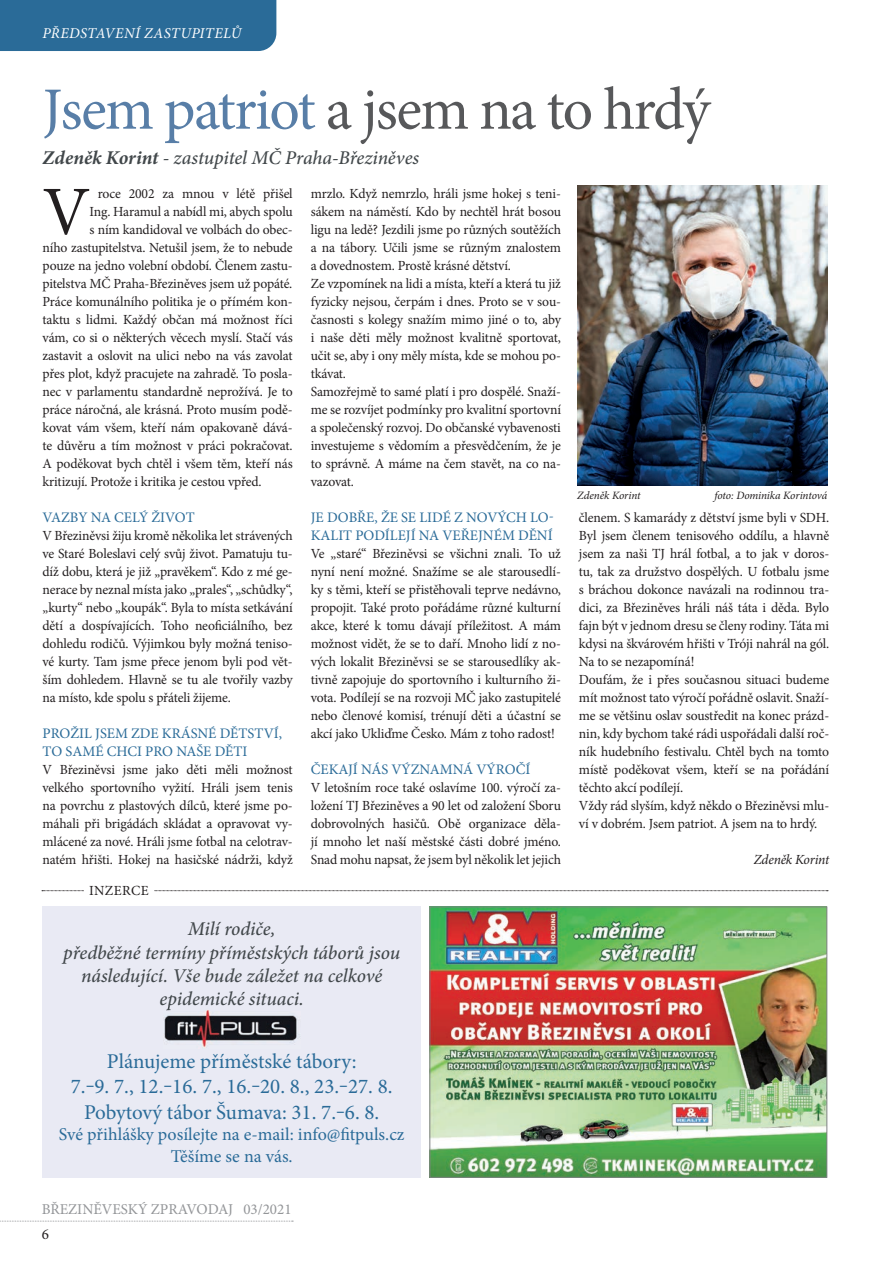
<style>
.page{position:relative;width:893px;height:1263px;background:#fff}
.page>*{position:absolute;margin:0;border:0;box-sizing:border-box;transform-origin:0 0}
.t1{font:69.3px "Minion Pro";color:#231f20}
.t2{font:60px "Minion Pro";letter-spacing:-.03em;color:#57585a}
.t3{font:21px/25.2px "Minion Pro";color:#2a6b98;text-align:center}
.t4{font:italic 500 19.5px/23.4px "Minion Pro";letter-spacing:-.005em;color:#41474a;text-align:center}
.t5{font:18px/21.6px "Minion Pro";color:#2a6b98;text-align:center}
.t6{font:15px "Minion Pro";color:#939598}
.t7{font:italic 15px "Minion Pro";letter-spacing:.02em;color:#fff}
.t8{font:15px "Minion Pro";color:#231f20}
.t9{font:14.55px/18px "Minion Pro";color:#2a6b98}
.t10{font:13.95px/18px "Minion Pro";letter-spacing:-.01em;color:#231f20;text-align:justify}
.t11{font:italic 13.95px "Minion Pro";letter-spacing:-.02em;color:#231f20}
.t12{font:13.95px "Minion Pro";letter-spacing:.03em;color:#231f20}
.t13{font:italic 11.25px "Minion Pro";letter-spacing:-.01em;color:#231f20}
.s1{color:#587ea7}
.s2{font-weight:700}
</style>
<div class="page">
<svg style="left:0;top:1221px;width:293px;height:1px"></svg>
<div style="left:0;top:0;width:276px;height:51px;background:#2a6b98"></div>
<img style="left:577px;top:185px;width:250px;height:300px">
<div style="left:43px;top:906px;width:378px;height:272px;background:#e9eaf4"></div>
<svg style="left:42px;top:890px;width:786px;height:1px"></svg>
<div style="left:84px;top:884px;width:69px;height:13px;background:#fff"></div>
<img style="left:431px;top:908px;width:394px;height:268px">
<div style="left:429px;top:906px;width:398px;height:272px;border:1px solid #808285"></div>
<img style="left:164px;top:1010px;width:133px;height:38px">
<p class="t7" style="left:43px;top:23px;width:200px">PŘEDSTAVENÍ ZASTUPITELŮ</p>
<h2 class="t2" style="left:43px;top:69px;width:669px"><span class="s1">Jsem patriot</span> a jsem na to hrdý</h2>
<h3 class="t4" style="left:43px;top:146px;width:378px"><span class="s2">Zdeněk Korint</span> - zastupitel MČ Praha-Březiněves</h3>
<h1 class="t1" style="left:43px;top:165px;width:49px">V</h1>
<p class="t10" style="left:98px;top:185px;width:197px">roce 2002 za mnou v létě přišel</p>
<p class="t10" style="left:90px;top:203px;width:205px">Ing. Haramul a nabídl mi, abych spolu</p>
<p class="t10" style="left:90px;top:221px;width:205px">s ním kandidoval ve volbách do obec-</p>
<p class="t10" style="left:43px;top:239px;width:252px">ního zastupitelstva. Netušil jsem, že to nebude</p>
<p class="t10" style="left:43px;top:257px;width:252px">pouze na jedno volební období. Členem zastu-</p>
<p class="t10" style="left:43px;top:275px;width:251px">pitelstva MČ Praha-Březiněves jsem už popáté.</p>
<p class="t10" style="left:43px;top:293px;width:252px">Práce komunálního politika je o přímém kon-</p>
<p class="t10" style="left:43px;top:311px;width:252px">taktu s lidmi. Každý občan má možnost říci</p>
<p class="t10" style="left:43px;top:329px;width:252px">vám, co si o některých věcech myslí. Stačí vás</p>
<p class="t10" style="left:43px;top:347px;width:252px">zastavit a oslovit na ulici nebo na vás zavolat</p>
<p class="t10" style="left:43px;top:365px;width:252px">přes plot, když pracujete na zahradě. To posla-</p>
<p class="t10" style="left:43px;top:383px;width:252px">nec v parlamentu standardně neprožívá. Je to</p>
<p class="t10" style="left:43px;top:401px;width:252px">práce náročná, ale krásná. Proto musím podě-</p>
<p class="t10" style="left:43px;top:419px;width:252px">kovat vám všem, kteří nám opakovaně dává-</p>
<p class="t10" style="left:43px;top:437px;width:252px">te důvěru a tím možnost v práci pokračovat.</p>
<p class="t10" style="left:43px;top:455px;width:252px">A poděkovat bych chtěl i všem těm, kteří nás</p>
<p class="t10" style="left:43px;top:473px;width:221px">kritizují. Protože i kritika je cestou vpřed.</p>
<p class="t9" style="left:43px;top:508px;width:154px">VAZBY NA CELÝ ŽIVOT</p>
<p class="t10" style="left:43px;top:527px;width:252px">V Březiněvsi žiju kromě několika let strávených ve Staré Boleslavi celý svůj život. Pamatuju tu&shy;díž dobu, která je již „pravěkem“. Kdo z mé ge&shy;nerace by neznal místa jako „prales“, „schůdky“, „kurty“ nebo „koupák“. Byla to místa setkávání dětí a dospívajících. Toho neoficiálního, bez dohledu rodičů. Výjimkou byly možná teniso&shy;vé kurty. Tam jsme přece jenom byli pod vět&shy;ším dohledem. Hlavně se tu ale tvořily vazby na místo, kde spolu s přáteli žijeme.</p>
<p class="t9" style="left:43px;top:724px;width:241px">PROŽIL JSEM ZDE KRÁSNÉ DĚTSTVÍ,<br>TO SAMÉ CHCI PRO NAŠE DĚTI</p>
<p class="t10" style="left:43px;top:761px;width:252px">V Březiněvsi jsme jako děti měli možnost velkého sportovního vyžití. Hráli jsem tenis na povrchu z plastových dílců, které jsme po&shy;máhali při brigádách skládat a opravovat vy&shy;mlácené za nové. Hráli jsme fotbal na celotrav&shy;natém hřišti. Hokej na hasičské nádrži, když</p>
<p class="t10" style="left:311px;top:185px;width:252px;text-align:left">mrzlo. Když nemrzlo, hráli jsme hokej s teni&shy;sákem na náměstí. Kdo by nechtěl hrát bosou ligu na ledě? Jezdili jsme po různých soutěžích a na tábory. Učili jsme se různým znalostem a dovednostem. Prostě krásné dětství.<br>Ze vzpomínek na lidi a místa, kteří a která tu již fyzicky nejsou, čerpám i dnes. Proto se v sou&shy;časnosti s kolegy snažím mimo jiné o to, aby i naše děti měly možnost kvalitně sportovat, učit se, aby i ony měly místa, kde se mohou po&shy;tkávat.<br>Samozřejmě to samé platí i pro dospělé. Snaží&shy;me se rozvíjet podmínky pro kvalitní sportovní a společenský rozvoj. Do občanské vybavenosti investujeme s vědomím a přesvědčením, že je to správně. A máme na čem stavět, na co na&shy;vazovat.</p>
<p class="t9" style="left:311px;top:508px;width:245px">JE DOBŘE, ŽE SE LIDÉ Z NOVÝCH LO-<br>KALIT PODÍLEJÍ NA VEŘEJNÉM DĚNÍ</p>
<p class="t10" style="left:311px;top:545px;width:252px">Ve „staré“ Březiněvsi se všichni znali. To už nyní není možné. Snažíme se ale starousedlí&shy;ky s těmi, kteří se přistěhovali teprve nedávno, propojit. Také proto pořádáme různé kulturní akce, které k tomu dávají příležitost. A mám možnost vidět, že se to daří. Mnoho lidí z no&shy;vých lokalit Březiněvsi se se starousedlíky ak&shy;tivně zapojuje do sportovního i kulturního ži&shy;vota. Podílejí se na rozvoji MČ jako zastupitelé nebo členové komisí, trénují děti a účastní se akcí jako Ukliďme Česko. Mám z toho radost!</p>
<p class="t9" style="left:311px;top:760px;width:221px">ČEKAJÍ NÁS VÝZNAMNÁ VÝROČÍ</p>
<p class="t10" style="left:311px;top:779px;width:252px">V letošním roce také oslavíme 100. výročí za&shy;ložení TJ Březiněves a 90 let od založení Sboru dobrovolných hasičů. Obě organizace děla&shy;jí mnoho let naší městské části dobré jméno.<br>Snad mohu napsat, že jsem byl několik let jejich</p>
<p class="t12" style="left:89px;top:881px;width:61px">INZERCE</p>
<h3 class="t4" style="left:63px;top:917px;width:338px">Milí rodiče,<br>předběžné termíny příměstských táborů jsou následující. Vše bude záležet na celkové epidemické situaci.</h3>
<p class="t13" style="left:577px;top:487px;width:65px">Zdeněk Korint</p>
<p class="t13" style="left:714px;top:487px;width:114px">foto: Dominika Korintová</p>
<p class="t10" style="left:579px;top:509px;width:252px;text-align:left">členem. S kamarády z dětství jsme byli v SDH.<br>Byl jsem členem tenisového oddílu, a hlavně jsem za naši TJ hrál fotbal, a to jak v doros&shy;tu, tak za družstvo dospělých. U fotbalu jsme s bráchou dokonce navázali na rodinnou tra&shy;dici, za Březiněves hráli náš táta i děda. Bylo fajn být v jednom dresu se členy rodiny. Táta mi kdysi na škvárovém hřišti v Tróji nahrál na gól.<br>Na to se nezapomíná!<br>Doufám, že i přes současnou situaci budeme mít možnost tato výročí pořádně oslavit. Snaží&shy;me se většinu oslav soustředit na konec prázd&shy;nin, kdy bychom také rádi uspořádali další roč&shy;ník hudebního festivalu. Chtěl bych na tomto místě poděkovat všem, kteří se na pořádání těchto akcí podílejí.<br>Vždy rád slyším, když někdo o Březiněvsi mlu&shy;ví v dobrém. Jsem patriot. A jsem na to hrdý.</p>
<p class="t11" style="left:754px;top:850px;width:77px">Zdeněk Korint</p>
<h3 class="t3" style="left:71px;top:1049px;width:323px">Plánujeme příměstské tábory:<br>7.‒9. 7., 12.‒16. 7., 16.‒20. 8., 23.‒27. 8.<br>Pobytový tábor Šumava: 31. 7.‒6. 8.</h3>
<p class="t5" style="left:59px;top:1124px;width:347px">Své přihlášky posílejte na e-mail: info@fitpuls.cz<br>Těšíme se na vás.</p>
<p class="t6" style="left:42px;top:1199px;width:251px">BŘEZINĚVESKÝ ZPRAVODAJ 03/2021</p>
<p class="t8" style="left:42px;top:1224px;width:9px">6</p>
</div>
